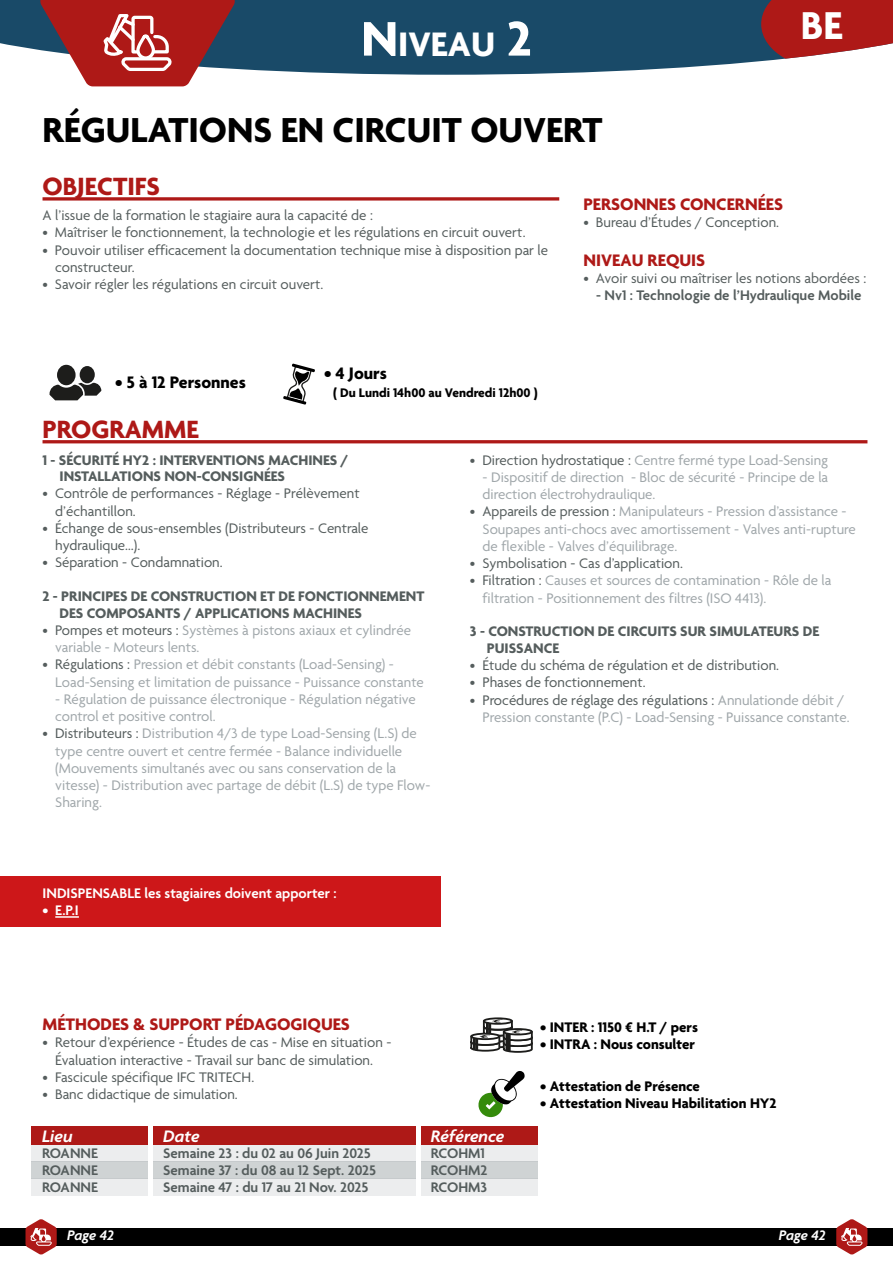
<style>
.page{position:relative;width:893px;height:1263px;background:#fff}
.page>*{position:absolute;margin:0;border:0;box-sizing:border-box;transform-origin:0 0}
.t1{font:700 42px "Agenda";color:#fff}
.t2{font:700 37.5px "Agenda";color:#000}
.t3{font:700 36.75px "Agenda";color:#fff}
.t4{font:700 27px "Agenda";color:#ae1917}
.t5{font:700 18px "Agenda";color:#ae1917}
.t6{font:700 18px "Agenda";color:#000}
.t7{font:italic 600 18px "Agenda";color:#fff}
.t8{font:15px/17.2px "Agenda";color:#a0a7aa}
.t9{font:15px/17.2px "Agenda";color:#555d5d}
.t10{font:700 15px/16.5px "Agenda";color:#555d5d}
.t11{font:600 15px "Agenda";color:#555d5d}
.t12{font:700 15px "Agenda";color:#000}
.t13{font:600 15px "Agenda";color:#fff}
.t14{font:italic 600 15px "Agenda";letter-spacing:-.01em;color:#fff}
.t15{font:700 13.5px "Agenda";color:#000}
.s1{font-size:52.5px}
.s2{color:#555d5d}
</style>
<div class="page">
<div style="left:0;top:1228px;width:893px;height:17px;background:#000"></div>
<svg style="left:26px;top:1219px;width:31px;height:36px"></svg>
<svg style="left:836px;top:1219px;width:31px;height:36px"></svg>
<svg style="left:0;top:0;width:782px;height:75px;background:#2b5873"></svg>
<svg style="left:761px;top:0;width:132px;height:59px;background:#ae3231"></svg>
<svg style="left:49px;top:365px;width:53px;height:36px"></svg>
<svg style="left:283px;top:363px;width:32px;height:42px"></svg>
<hr style="left:43px;top:440px;width:824px;height:3px;background:#ae1917">
<svg style="left:43px;top:197px;width:516px;height:4px;background:#bb403f"></svg>
<svg style="left:40px;top:0;width:195px;height:86px"></svg>
<svg style="left:478px;top:1071px;width:47px;height:46px"></svg>
<div style="left:483px;top:1017px;width:30px;height:8px;border:2px solid #1d1d1b;border-radius:50%"></div>
<svg style="left:470px;top:1019px;width:63px;height:34px"></svg>
<hr style="left:505px;top:1033px;width:3px;height:18px;background:#1d1d1b">
<hr style="left:508px;top:1034px;width:3px;height:17px;background:#1d1d1b">
<div style="left:0;top:876px;width:440px;height:51px;background:#cd1719"></div>
<hr style="left:55px;top:916px;width:24px;height:2px;background:#fff">
<div style="left:31px;top:1145px;width:507px;height:17px;background:#ecedee"></div>
<div style="left:31px;top:1179px;width:507px;height:17px;background:#ecedee"></div>
<div style="left:31px;top:1162px;width:507px;height:17px;background:#cfd3d4"></div>
<div style="left:31px;top:1126px;width:507px;height:19px;background:#ae1917"></div>
<hr style="left:149px;top:1125px;width:4px;height:71px;background:#fff">
<hr style="left:416px;top:1125px;width:4px;height:71px;background:#fff">
<h3 class="t3" style="left:361px;top:24px;width:172px"><span class="s1">N</span>IVEAU <span class="s1">2</span></h3>
<h2 class="t2" style="left:43px;top:110px;width:561px">RÉGULATIONS EN CIRCUIT OUVERT</h2>
<h1 class="t1" style="left:801px;top:2px;width:21px">BE</h1>
<h3 class="t4" style="left:43px;top:172px;width:119px">OBJECTIFS</h3>
<p class="t9" style="left:43px;top:208px;width:332px">A l’issue de la formation le stagiaire aura la capacité de :</p>
<p class="t9" style="left:43px;top:225px;width:484px">• Maîtriser le fonctionnement, la technologie et les régulations en circuit ouvert.</p>
<p class="t9" style="left:55px;top:242px;width:494px;text-indent:-13px">• Pouvoir utiliser efficacement la documentation technique mise à disposition par le constructeur.</p>
<p class="t9" style="left:43px;top:277px;width:282px">• Savoir régler les régulations en circuit ouvert.</p>
<p class="t6" style="left:115px;top:373px;width:132px">• 5 à 12 Personnes</p>
<p class="t6" style="left:324px;top:364px;width:64px">• 4 Jours</p>
<p class="t15" style="left:333px;top:385px;width:206px">( Du Lundi 14h00 au Vendredi 12h00 )</p>
<h3 class="t4" style="left:43px;top:415px;width:158px">PROGRAMME</h3>
<p class="t5" style="left:583px;top:194px;width:201px">PERSONNES CONCERNÉES</p>
<p class="t9" style="left:583px;top:214px;width:197px">• Bureau d’Études / Conception.</p>
<p class="t5" style="left:583px;top:250px;width:123px">NIVEAU REQUIS</p>
<p class="t9" style="left:583px;top:271px;width:284px">• Avoir suivi ou maîtriser les notions abordées :</p>
<p class="t11" style="left:596px;top:287px;width:267px">- Nv1 : Technologie de l’Hydraulique Mobile</p>
<p class="t10" style="left:60px;top:452px;width:290px;text-indent:-17px">1 - SÉCURITÉ HY2 : INTERVENTIONS MACHINES /<br>INSTALLATIONS NON-CONSIGNÉES</p>
<p class="t9" style="left:55px;top:486px;width:306px;text-indent:-13px">• Contrôle de performances - Réglage - Prélèvement d’échantillon.</p>
<p class="t9" style="left:55px;top:520px;width:315px;text-indent:-13px">• Échange de sous-ensembles (Distributeurs - Centrale hydraulique…).</p>
<p class="t9" style="left:43px;top:555px;width:182px">• Séparation - Condamnation.</p>
<p class="t10" style="left:60px;top:589px;width:366px;text-indent:-17px">2 - PRINCIPES DE CONSTRUCTION ET DE FONCTIONNEMENT<br>DES COMPOSANTS / APPLICATIONS MACHINES</p>
<p class="t8" style="left:55px;top:622px;width:357px;text-indent:-13px"><span class="s2">• Pompes et moteurs :</span> Systèmes à pistons axiaux et cylindrée variable - Moteurs lents.</p>
<p class="t8" style="left:55px;top:657px;width:370px;text-indent:-13px"><span class="s2">• Régulations :</span> Pression et débit constants (Load-Sensing) -<br>Load-Sensing et limitation de puissance - Puissance constante</p>
<p class="t8" style="left:55px;top:691px;width:362px">- Régulation de puissance électronique - Régulation négative control et positive control.</p>
<p class="t8" style="left:55px;top:726px;width:377px;text-indent:-13px"><span class="s2">• Distributeurs :</span> Distribution 4/3 de type Load-Sensing (L.S) de type centre ouvert et centre fermée - Balance individuelle (Mouvements simultanés avec ou sans conservation de la vitesse) - Distribution avec partage de débit (L.S) de type Flow-Sharing.</p>
<p class="t13" style="left:43px;top:885px;width:296px">INDISPENSABLE les stagiaires doivent apporter :</p>
<p class="t13" style="left:43px;top:902px;width:38px">• E.P.I</p>
<p class="t5" style="left:43px;top:1014px;width:309px">MÉTHODES &amp; SUPPORT PÉDAGOGIQUES</p>
<p class="t9" style="left:43px;top:1035px;width:350px;text-align:center">• Retour d’expérience - Études de cas - Mise en situation -<br>Évaluation interactive - Travail sur banc de simulation.</p>
<p class="t9" style="left:43px;top:1069px;width:213px">• Fascicule spécifique IFC TRITECH.</p>
<p class="t9" style="left:43px;top:1086px;width:197px">• Banc didactique de simulation.</p>
<p class="t8" style="left:470px;top:452px;width:360px"><span class="s2">• Direction hydrostatique :</span> Centre fermé type Load-Sensing</p>
<p class="t8" style="left:483px;top:469px;width:347px">- Dispositif de direction - Bloc de sécurité - Principe de la direction électrohydraulique.</p>
<p class="t8" style="left:483px;top:504px;width:375px;text-indent:-13px"><span class="s2">• Appareils de pression :</span> Manipulateurs - Pression d’assistance -<br>Soupapes anti-chocs avec amortissement - Valves anti-rupture de flexible - Valves d’équilibrage.</p>
<p class="t9" style="left:470px;top:555px;width:215px">• Symbolisation - Cas d’application.</p>
<p class="t8" style="left:483px;top:573px;width:350px;text-indent:-13px"><span class="s2">• Filtration :</span> Causes et sources de contamination - Rôle de la filtration - Positionnement des filtres (ISO 4413).</p>
<p class="t10" style="left:487px;top:624px;width:334px;text-indent:-17px">3 - CONSTRUCTION DE CIRCUITS SUR SIMULATEURS DE<br>PUISSANCE</p>
<p class="t9" style="left:470px;top:657px;width:311px">• Étude du schéma de régulation et de distribution.</p>
<p class="t9" style="left:470px;top:675px;width:177px">• Phases de fonctionnement.</p>
<p class="t8" style="left:483px;top:692px;width:368px;text-indent:-13px"><span class="s2">• Procédures de réglage des régulations :</span> Annulationde débit /<br>Pression constante (P.C) - Load-Sensing - Puissance constante.</p>
<p class="t12" style="left:540px;top:1019px;width:159px">• INTER : 1150 € H.T / pers</p>
<p class="t12" style="left:540px;top:1036px;width:156px">• INTRA : Nous consulter</p>
<p class="t12" style="left:540px;top:1078px;width:161px">• Attestation de Présence</p>
<p class="t12" style="left:540px;top:1095px;width:238px">• Attestation Niveau Habilitation HY2</p>
<p class="t7" style="left:42px;top:1126px;width:32px">Lieu</p>
<p class="t11" style="left:42px;top:1145px;width:57px">ROANNE</p>
<p class="t11" style="left:42px;top:1179px;width:57px">ROANNE</p>
<p class="t11" style="left:42px;top:1162px;width:57px">ROANNE</p>
<p class="t7" style="left:163px;top:1126px;width:38px">Date</p>
<p class="t7" style="left:431px;top:1126px;width:75px">Référence</p>
<p class="t11" style="left:163px;top:1145px;width:209px">Semaine 23 : du 02 au 06 Juin 2025</p>
<p class="t11" style="left:163px;top:1179px;width:207px">Semaine 47 : du 17 au 21 Nov. 2025</p>
<p class="t11" style="left:163px;top:1162px;width:214px">Semaine 37 : du 08 au 12 Sept. 2025</p>
<p class="t11" style="left:431px;top:1145px;width:56px">RCOHM1</p>
<p class="t11" style="left:431px;top:1179px;width:58px">RCOHM3</p>
<p class="t11" style="left:431px;top:1162px;width:58px">RCOHM2</p>
<p class="t14" style="left:67px;top:1227px;width:48px">Page 42</p>
<p class="t14" style="left:779px;top:1227px;width:48px">Page 42</p>
</div>
